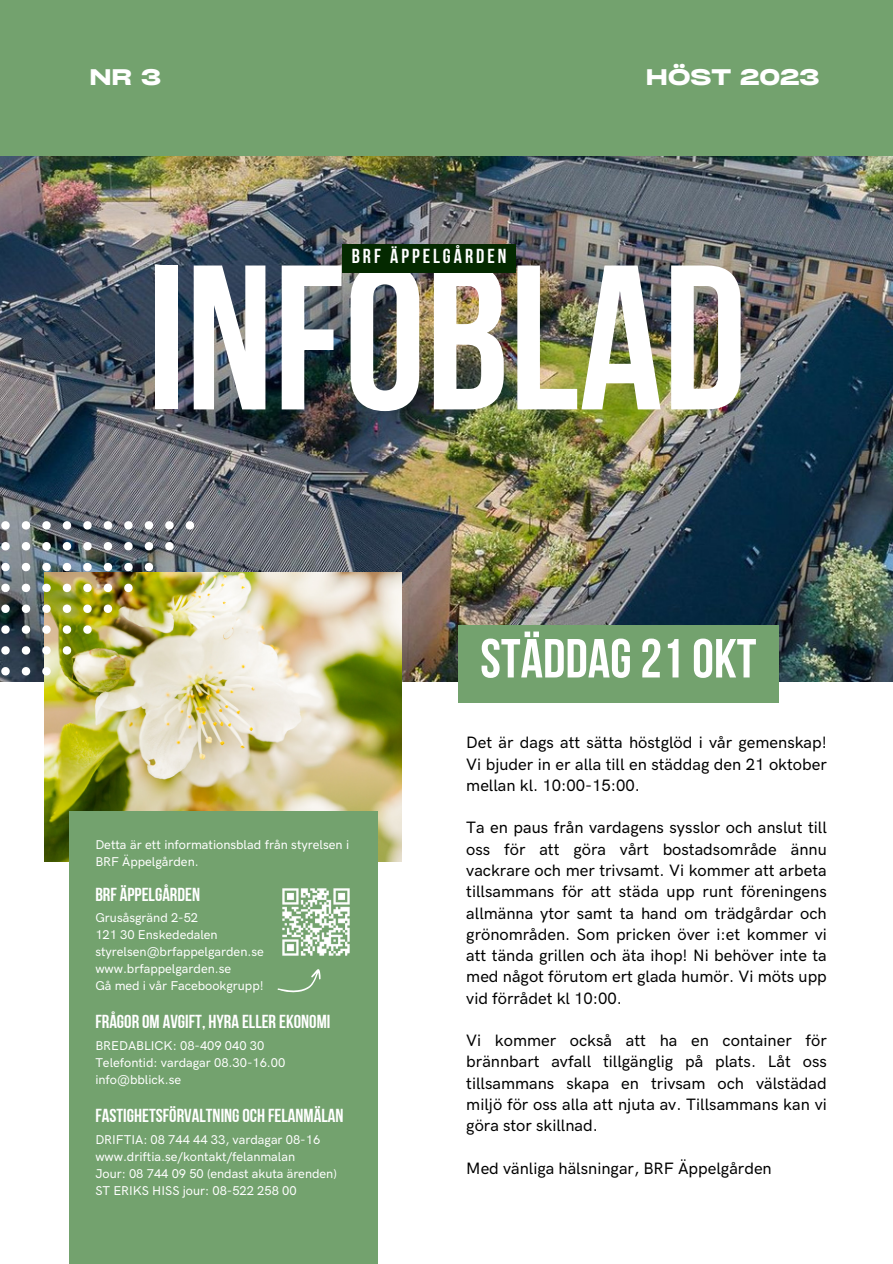
<style>
.page{position:relative;width:893px;height:1264px;background:#fff}
.page>*{position:absolute;margin:0;border:0;box-sizing:border-box;transform-origin:0 0}
.t1{font:205.5px "Bebas Neue Cyrillic";color:#fff}
.t2{font:54.9px "Bebas Neue Cyrillic";color:#fff}
.t3{font:700 21.6px "Cy Grotesk Grand";color:#fff}
.t4{font:700 20.1px "Bebas Neue";letter-spacing:.15em;color:#fff}
.t5{font:18.75px "Bebas Neue Cyrillic";color:#fff}
.t6{font:500 16.5px/21.3px "HK Grotesk Pro";color:#000;text-align:justify}
.t7{font:500 12.75px/17.1px "HK Grotesk Pro";color:#fff}
</style>
<div class="page">
<img style="left:0;top:156px;width:892px;height:526px">
<div style="left:342px;top:244px;width:174px;height:29px;background:#042900"></div>
<div style="left:0;top:0;width:892px;height:156px;background:#73a26e"></div>
<img style="left:45px;top:572px;width:356px;height:290px">
<svg style="left:186px;top:521px;width:8px;height:8px"></svg>
<svg style="left:165px;top:521px;width:9px;height:8px"></svg>
<svg style="left:165px;top:542px;width:9px;height:8px"></svg>
<svg style="left:145px;top:521px;width:8px;height:8px"></svg>
<svg style="left:145px;top:542px;width:8px;height:8px"></svg>
<svg style="left:145px;top:563px;width:8px;height:8px"></svg>
<svg style="left:124px;top:521px;width:9px;height:8px"></svg>
<svg style="left:124px;top:542px;width:9px;height:8px"></svg>
<svg style="left:124px;top:563px;width:9px;height:8px"></svg>
<svg style="left:124px;top:583px;width:9px;height:9px"></svg>
<svg style="left:104px;top:521px;width:8px;height:8px"></svg>
<svg style="left:104px;top:542px;width:8px;height:8px"></svg>
<svg style="left:104px;top:563px;width:8px;height:8px"></svg>
<svg style="left:104px;top:583px;width:8px;height:9px"></svg>
<svg style="left:104px;top:604px;width:8px;height:9px"></svg>
<svg style="left:83px;top:521px;width:9px;height:8px"></svg>
<svg style="left:83px;top:542px;width:9px;height:8px"></svg>
<svg style="left:83px;top:563px;width:9px;height:8px"></svg>
<svg style="left:83px;top:583px;width:9px;height:9px"></svg>
<svg style="left:83px;top:604px;width:9px;height:9px"></svg>
<svg style="left:83px;top:625px;width:9px;height:8px"></svg>
<svg style="left:63px;top:521px;width:8px;height:8px"></svg>
<svg style="left:63px;top:542px;width:8px;height:8px"></svg>
<svg style="left:63px;top:563px;width:8px;height:8px"></svg>
<svg style="left:63px;top:583px;width:8px;height:9px"></svg>
<svg style="left:63px;top:604px;width:8px;height:9px"></svg>
<svg style="left:63px;top:625px;width:8px;height:8px"></svg>
<svg style="left:63px;top:646px;width:8px;height:8px"></svg>
<svg style="left:42px;top:521px;width:9px;height:8px"></svg>
<svg style="left:42px;top:542px;width:9px;height:8px"></svg>
<svg style="left:42px;top:563px;width:9px;height:8px"></svg>
<svg style="left:42px;top:583px;width:9px;height:9px"></svg>
<svg style="left:42px;top:604px;width:9px;height:9px"></svg>
<svg style="left:42px;top:625px;width:9px;height:8px"></svg>
<svg style="left:42px;top:646px;width:9px;height:8px"></svg>
<svg style="left:42px;top:667px;width:9px;height:8px"></svg>
<svg style="left:22px;top:521px;width:8px;height:8px"></svg>
<svg style="left:22px;top:542px;width:8px;height:8px"></svg>
<svg style="left:22px;top:563px;width:8px;height:8px"></svg>
<svg style="left:22px;top:583px;width:8px;height:9px"></svg>
<svg style="left:22px;top:604px;width:8px;height:9px"></svg>
<svg style="left:22px;top:625px;width:8px;height:8px"></svg>
<svg style="left:22px;top:646px;width:8px;height:8px"></svg>
<svg style="left:22px;top:667px;width:8px;height:8px"></svg>
<svg style="left:1px;top:521px;width:9px;height:8px"></svg>
<svg style="left:1px;top:542px;width:9px;height:8px"></svg>
<svg style="left:1px;top:563px;width:9px;height:8px"></svg>
<svg style="left:1px;top:583px;width:9px;height:9px"></svg>
<svg style="left:1px;top:604px;width:9px;height:9px"></svg>
<svg style="left:1px;top:625px;width:9px;height:8px"></svg>
<svg style="left:1px;top:646px;width:9px;height:8px"></svg>
<svg style="left:1px;top:667px;width:9px;height:8px"></svg>
<div style="left:69px;top:811px;width:308px;height:452px;background:#73a26e"></div>
<img style="left:282px;top:888px;width:68px;height:68px">
<svg style="left:277px;top:969px;width:44px;height:24px"></svg>
<div style="left:458px;top:625px;width:320px;height:77px;background:#73a26e"></div>
<h1 class="t3" style="left:89px;top:64px;width:73px">NR 3</h1>
<h4 class="t3" style="left:646px;top:64px;width:175px">HÖST 2023</h4>
<p class="t4" style="left:352px;top:248px;width:156px">BRF ÄPPELGÅRDEN</p>
<h3 class="t1" style="left:147px;top:255px;width:601px">INFOBLAD</h3>
<p class="t7" style="left:95px;top:836px;width:255px">Detta är ett informationsblad från styrelsen i<br>BRF Äppelgården.</p>
<p class="t5" style="left:95px;top:886px;width:106px">BRF ÄPPELGÅRDEN</p>
<p class="t7" style="left:95px;top:909px;width:170px">Grusåsgränd 2-52<br>121 30 Enskededalen styrelsen@brfappelgarden.se www.brfappelgarden.se<br>Gå med i vår Facebookgrupp!</p>
<p class="t5" style="left:95px;top:1014px;width:236px">FRÅGOR OM AVGIFT, HYRA ELLER EKONOMI</p>
<p class="t7" style="left:95px;top:1037px;width:191px">BREDABLICK: 08-409 040 30<br>Telefontid: vardagar 08.30-16.00 info@bblick.se</p>
<p class="t5" style="left:95px;top:1108px;width:249px">FASTIGHETSFÖRVALTNINGOCH FELANMÄLAN</p>
<p class="t7" style="left:95px;top:1131px;width:243px">DRIFTIA: 08 744 44 33, vardagar 08-16 www.driftia.se/kontakt/felanmalan<br>Jour: 08 744 09 50 (endast akuta ärenden)<br>ST ERIKS HISS jour: 08-522 258 00</p>
<h2 class="t2" style="left:480px;top:636px;width:277px">STÄDDAG21okt</h2>
<h6 class="t6" style="left:466px;top:732px;width:362px">Det är dags att sätta höstglöd i vår gemenskap!<br>Vi bjuder in er alla till en städdag den 21 oktober mellan kl. 10:00-15:00.</h6>
<h6 class="t6" style="left:466px;top:817px;width:362px">Ta en paus från vardagens sysslor och anslut till oss för att göra vårt bostadsområde ännu vackrare och mer trivsamt. Vi kommer att arbeta tillsammans för att städa upp runt föreningens allmänna ytor samt ta hand om trädgårdar och grönområden. Som pricken över i:et kommer vi att tända grillen och äta ihop! Ni behöver inte ta med något förutom ert glada humör. Vi möts upp vid förrådet kl 10:00.</h6>
<h6 class="t6" style="left:466px;top:1030px;width:362px">Vi kommer också att ha en container för brännbart avfall tillgänglig på plats. Låt oss tillsammans skapa en trivsam och välstädad miljö för oss alla att njuta av. Tillsammans kan vi göra stor skillnad.</h6>
<h6 class="t6" style="left:466px;top:1157px;width:307px">Med vänliga hälsningar, BRF Äppelgården</h6>
</div>
